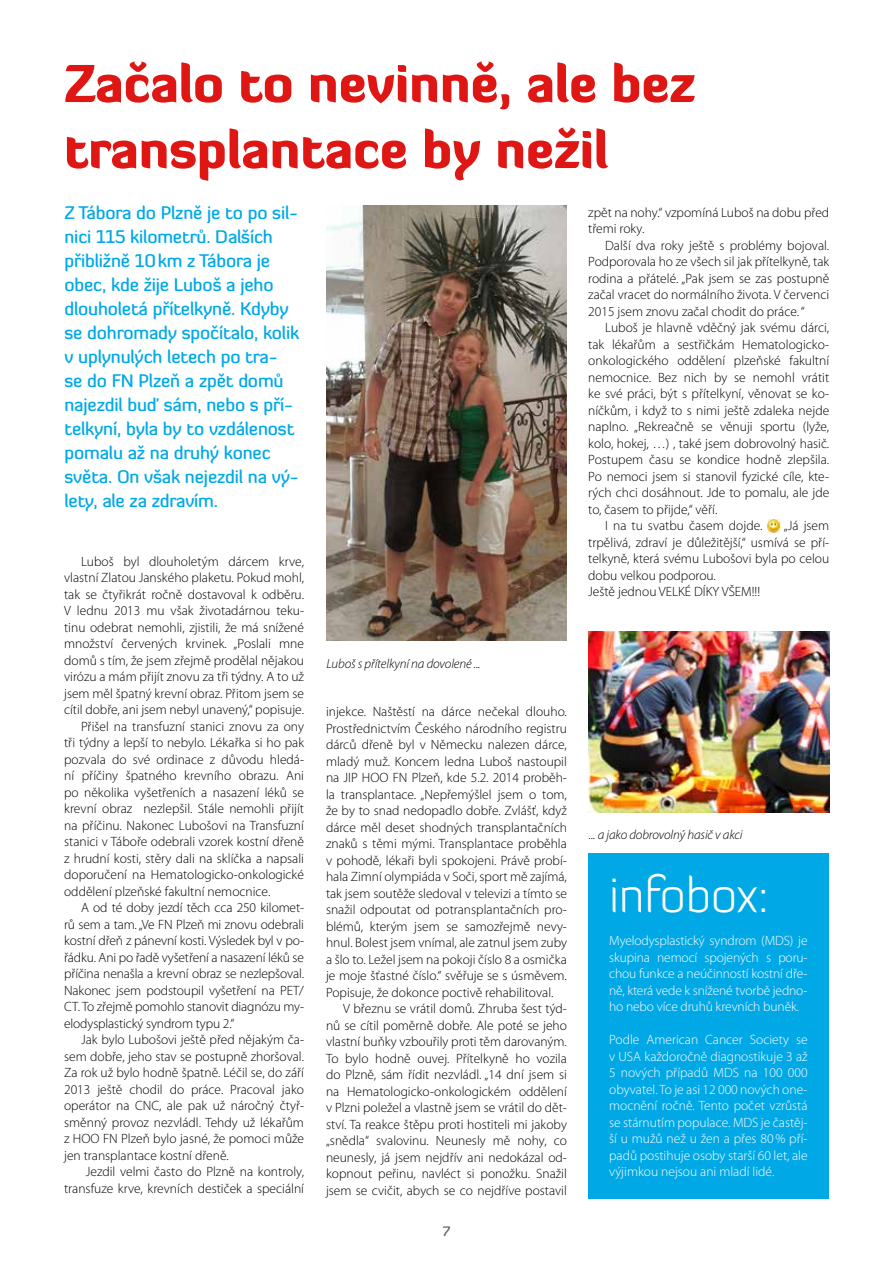
<style>
.page{position:relative;width:893px;height:1263px;background:#fff}
.page>*{position:absolute;margin:0;border:0;box-sizing:border-box;transform-origin:0 0}
.t1{font:900 51px/66px "Diavlo";color:#df1714}
.t2{font:300 49.5px "Diavlo";letter-spacing:-.01em;color:#fff}
.t3{font:500 18px/24px "Diavlo";letter-spacing:-.01em;color:#00a9e6}
.t4{font:300 13.5px/16.5px "Myriad Pro";color:#000;text-align:justify}
.t5{font:300 13.5px/16.5px "Myriad Pro";color:#fff;text-align:justify}
.t6{font:500 13.5px "Diavlo";color:#646363}
.t7{font:italic 300 13.2px "Myriad Pro";letter-spacing:-.01em;color:#000}
</style>
<div class="page">
<svg style="left:767px;top:520px;width:13px;height:12px"></svg>
<div style="left:588px;top:854px;width:241px;height:345px;background:#00a9e6"></div>
<img style="left:327px;top:205px;width:240px;height:435px">
<img style="left:588px;top:631px;width:241px;height:182px">
<h1 class="t1" style="left:64px;top:50px;width:633px">Začalo to nevinně, ale bez transplantace by nežil</h1>
<p class="t3" style="left:64px;top:200px;width:236px">Z Tábora do Plzně je to po sil&shy;nici 115 kilometrů. Dalších přibližně 10km z Tábora je obec, kde žije Luboš a jeho dlouholetá přítelkyně. Kdyby se dohromady spočítalo, kolik v uplynulých letech po tra&shy;se do FN Plzeň a zpět domů najezdil buď sám, nebo s pří&shy;telkyní, byla by to vzdálenost pomalu až na druhý konec světa. On však nejezdil na vý&shy;lety, ale za zdravím.</p>
<p class="t4" style="left:588px;top:204px;width:242px">zpět na nohy.“ vzpomíná Luboš na dobu před třemi roky.</p>
<p class="t4" style="left:588px;top:237px;width:242px;text-indent:17px">Další dva roky ještě s problémy bojoval.<br>Podporovala ho ze všech sil jak přítelkyně, tak rodina a přátelé. „Pak jsem se zas postupně začal vracet do normálního života. V červenci 2015 jsem znovu začal chodit do práce. “</p>
<p class="t4" style="left:605px;top:319px;width:225px">Luboš je hlavně vděčný jak svému dárci,</p>
<p class="t4" style="left:588px;top:336px;width:242px">tak lékařům a sestřičkám Hematologicko-</p>
<p class="t4" style="left:588px;top:352px;width:242px">onkologického oddělení plzeňské fakultní</p>
<p class="t4" style="left:588px;top:369px;width:242px">nemocnice. Bez nich by se nemohl vrátit</p>
<p class="t4" style="left:588px;top:385px;width:242px">ke své práci, být s přítelkyní, věnovat se ko-</p>
<p class="t4" style="left:588px;top:402px;width:242px">níčkům, i když to s nimi ještě zdaleka nejde</p>
<p class="t4" style="left:588px;top:418px;width:242px">naplno. „Rekreačně se věnuji sportu (lyže,</p>
<p class="t4" style="left:588px;top:435px;width:242px">kolo, hokej, …) , také jsem dobrovolný hasič.</p>
<p class="t4" style="left:588px;top:451px;width:242px">Postupem času se kondice hodně zlepšila.</p>
<p class="t4" style="left:588px;top:468px;width:242px">Po nemoci jsem si stanovil fyzické cíle, kte-</p>
<p class="t4" style="left:588px;top:484px;width:242px">rých chci dosáhnout. Jde to pomalu, ale jde</p>
<p class="t4" style="left:588px;top:501px;width:131px">to, časem to přijde,“ věří.</p>
<p class="t4" style="left:605px;top:517px;width:159px">I na tu svatbu časem dojde.</p>
<p class="t4" style="left:588px;top:517px;width:242px;text-align:left;text-indent:196px">„Já jsem trpělivá, zdraví je důležitější,“ usmívá se pří&shy;telkyně, která svému Lubošovi byla po celou dobu velkou podporou.<br>Ještě jednou VELKÉ DÍKY VŠEM!!!</p>
<p class="t4" style="left:81px;top:553px;width:224px">Luboš byl dlouholetým dárcem krve,</p>
<p class="t4" style="left:64px;top:569px;width:241px">vlastní Zlatou Janského plaketu. Pokud mohl,</p>
<p class="t4" style="left:64px;top:586px;width:241px">tak se čtyřikrát ročně dostavoval k odběru.</p>
<p class="t4" style="left:64px;top:602px;width:241px">V lednu 2013 mu však životadárnou teku-</p>
<p class="t4" style="left:64px;top:619px;width:241px">tinu odebrat nemohli, zjistili, že má snížené</p>
<p class="t4" style="left:64px;top:635px;width:241px">množství červených krvinek. „Poslali mne</p>
<p class="t4" style="left:64px;top:652px;width:241px">domů s tím, že jsem zřejmě prodělal nějakou</p>
<p class="t4" style="left:64px;top:668px;width:241px">virózu a mám přijít znovu za tři týdny. A to už</p>
<p class="t4" style="left:64px;top:685px;width:241px">jsem měl špatný krevní obraz. Přitom jsem se</p>
<p class="t4" style="left:64px;top:701px;width:241px">cítil dobře, ani jsem nebyl unavený,“ popisuje.</p>
<p class="t4" style="left:81px;top:718px;width:224px">Přišel na transfuzní stanici znovu za ony</p>
<p class="t4" style="left:64px;top:734px;width:241px">tři týdny a lepší to nebylo. Lékařka si ho pak</p>
<p class="t4" style="left:64px;top:751px;width:241px">pozvala do své ordinace z důvodu hledá-</p>
<p class="t4" style="left:64px;top:767px;width:241px">ní příčiny špatného krevního obrazu. Ani</p>
<p class="t4" style="left:64px;top:784px;width:241px">po několika vyšetřeních a nasazení léků se</p>
<p class="t4" style="left:64px;top:800px;width:241px">krevní obraz nezlepšil. Stále nemohli přijít</p>
<p class="t4" style="left:64px;top:817px;width:241px">na příčinu. Nakonec Lubošovi na Transfuzní</p>
<p class="t4" style="left:64px;top:833px;width:241px">stanici v Táboře odebrali vzorek kostní dřeně</p>
<p class="t4" style="left:64px;top:850px;width:241px">z hrudní kosti, stěry dali na sklíčka a napsali</p>
<p class="t4" style="left:64px;top:866px;width:241px">doporučení na Hematologicko-onkologické</p>
<p class="t4" style="left:64px;top:883px;width:208px">oddělení plzeňské fakultní nemocnice.</p>
<p class="t4" style="left:81px;top:899px;width:224px">A od té doby jezdí těch cca 250 kilomet-</p>
<p class="t4" style="left:64px;top:916px;width:241px">rů sem a tam. „Ve FN Plzeň mi znovu odebrali</p>
<p class="t4" style="left:64px;top:932px;width:241px">kostní dřeň z pánevní kosti. Výsledek byl v po-</p>
<p class="t4" style="left:64px;top:949px;width:241px">řádku. Ani po řadě vyšetření a nasazení léků se</p>
<p class="t4" style="left:64px;top:965px;width:241px">příčina nenašla a krevní obraz se nezlepšoval.</p>
<p class="t4" style="left:64px;top:982px;width:241px">Nakonec jsem podstoupil vyšetření na PET/</p>
<p class="t4" style="left:64px;top:998px;width:241px">CT. To zřejmě pomohlo stanovit diagnózu my-</p>
<p class="t4" style="left:64px;top:1015px;width:172px">elodysplastický syndrom typu 2.“</p>
<p class="t4" style="left:81px;top:1031px;width:224px">Jak bylo Lubošovi ještě před nějakým ča-</p>
<p class="t4" style="left:64px;top:1048px;width:241px">sem dobře, jeho stav se postupně zhoršoval.</p>
<p class="t4" style="left:64px;top:1064px;width:241px">Za rok už bylo hodně špatně. Léčil se, do září</p>
<p class="t4" style="left:64px;top:1081px;width:241px">2013 ještě chodil do práce. Pracoval jako</p>
<p class="t4" style="left:64px;top:1097px;width:241px">operátor na CNC, ale pak už náročný čtyř-</p>
<p class="t4" style="left:64px;top:1114px;width:241px">směnný provoz nezvládl. Tehdy už lékařům</p>
<p class="t4" style="left:64px;top:1130px;width:241px">z HOO FN Plzeň bylo jasné, že pomoci může</p>
<p class="t4" style="left:64px;top:1147px;width:166px">jen transplantace kostní dřeně.</p>
<p class="t4" style="left:86px;top:1163px;width:220px">Jezdil velmi často do Plzně na kontroly,</p>
<p class="t4" style="left:64px;top:1180px;width:241px">transfuze krve, krevních destiček a speciální</p>
<p class="t7" style="left:327px;top:655px;width:156px">Luboš s přítelkyní na dovolené ...</p>
<p class="t4" style="left:326px;top:703px;width:242px">injekce. Naštěstí na dárce nečekal dlouho.<br>Prostřednictvím Českého národního registru dárců dřeně byl v Německu nalezen dárce, mladý muž. Koncem ledna Luboš nastoupil na JIP HOO FN Plzeň, kde 5.2. 2014 proběh&shy;la transplantace. „Nepřemýšlel jsem o tom, že by to snad nedopadlo dobře. Zvlášť, když dárce měl deset shodných transplantačních znaků s těmi mými. Transplantace proběhla v pohodě, lékaři byli spokojeni. Právě probí&shy;hala Zimní olympiáda v Soči, sport mě zajímá, tak jsem soutěže sledoval v televizi a tímto se snažil odpoutat od potransplantačních pro&shy;blémů, kterým jsem se samozřejmě nevy&shy;hnul. Bolest jsem vnímal, ale zatnul jsem zuby a šlo to. Ležel jsem na pokoji číslo 8 a osmička je moje šťastné číslo.“ svěřuje se s úsměvem.<br>Popisuje, že dokonce poctivě rehabilitoval.</p>
<p class="t4" style="left:326px;top:1000px;width:242px;text-indent:17px">V březnu se vrátil domů. Zhruba šest týd&shy;nů se cítil poměrně dobře. Ale poté se jeho vlastní buňky vzbouřily proti těm darovaným.<br>To bylo hodně ouvej. Přítelkyně ho vozila do Plzně, sám řídit nezvládl. „14 dní jsem si na Hematologicko-onkologickém oddělení v Plzni poležel a vlastně jsem se vrátil do dět&shy;ství. Ta reakce štěpu proti hostiteli mi jakoby „snědla“ svalovinu. Neunesly mě nohy, co neunesly, já jsem nejdřív ani nedokázal od&shy;kopnout peřinu, navléct si ponožku. Snažil jsem se cvičit, abych se co nejdříve postavil</p>
<p class="t7" style="left:589px;top:826px;width:155px">... a jako dobrovolný hasič v akci</p>
<h2 class="t2" style="left:609px;top:864px;width:161px">infobox:</h2>
<p class="t5" style="left:609px;top:932px;width:200px">Myelodysplastický syndrom (MDS) je skupina nemocí spojených s poru&shy;chou funkce a neúčinností kostní dře&shy;ně, která vede k snížené tvorbě jedno&shy;ho nebo více druhů krevních buněk.</p>
<p class="t5" style="left:609px;top:1031px;width:200px">Podle American Cancer Society se v USA každoročně diagnostikuje 3 až 5 nových případů MDS na 100 000 obyvatel. To je asi 12 000 nových one&shy;mocnění ročně. Tento počet vzrůstá se stárnutím populace. MDS je častěj&shy;ší u mužů než u žen a přes 80% pří&shy;padů postihuje osoby starší 60 let, ale výjimkou nejsou ani mladí lidé.</p>
<p class="t6" style="left:443px;top:1223px;width:9px">7</p>
</div>
